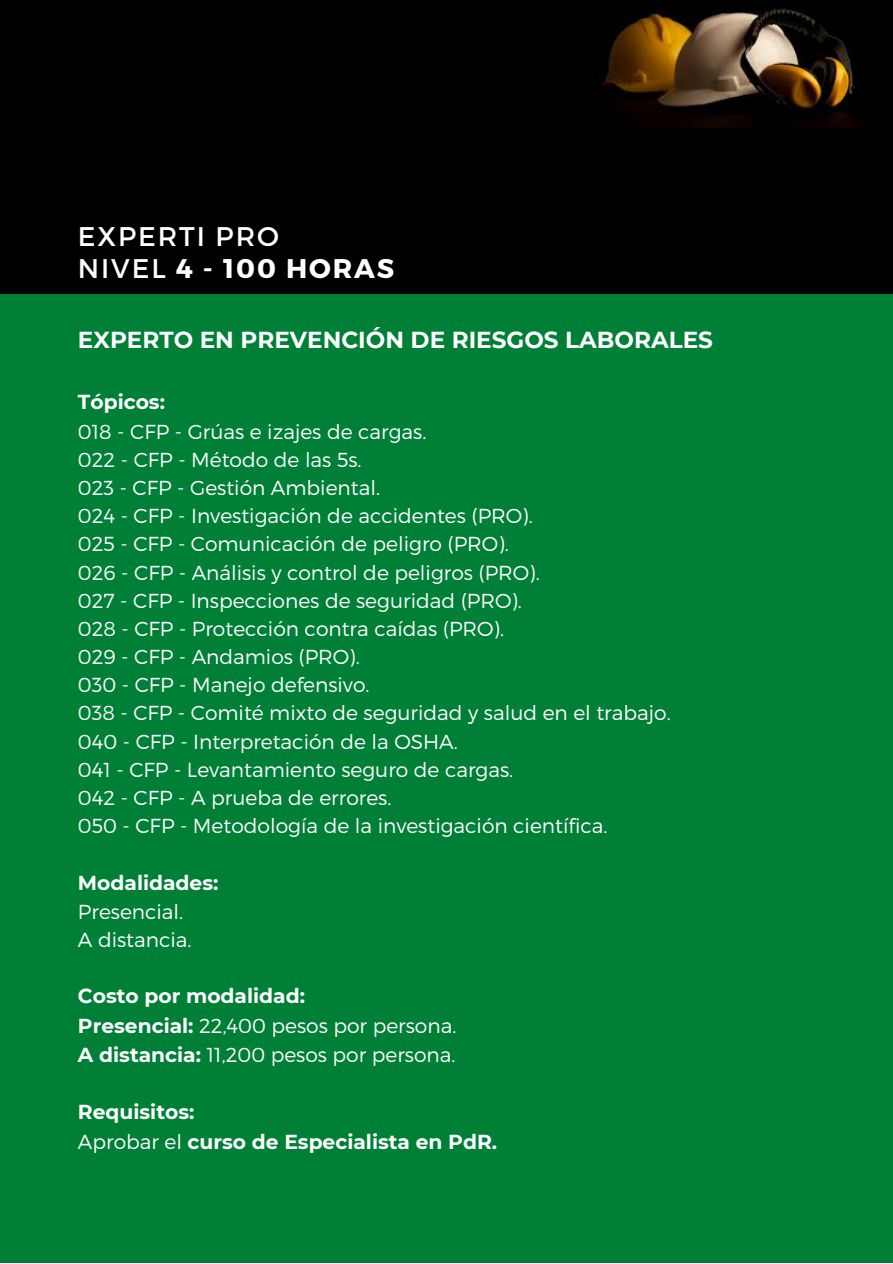
<style>
.page{position:relative;width:893px;height:1264px;background:#fff}
.page>*{position:absolute;margin:0;border:0;box-sizing:border-box;transform-origin:0 0}
.t1{font:700 27px "Montserrat";letter-spacing:.07em;color:#fff}
.t2{font:27px "Montserrat";letter-spacing:.07em;color:#fff}
.t3{font:700 23.1px "Montserrat";color:#fff}
.t4{font:300 20.25px "Montserrat";color:#fff}
.t5{font:700 20.25px "Montserrat";color:#fff}
.s1{font-weight:400}
.s2{font-weight:700}
.s3{font-weight:300}
</style>
<div class="page">
<div style="left:0;top:0;width:892px;height:1262px;background:#008037"></div>
<div style="left:0;top:126px;width:892px;height:167px;background:#000"></div>
<div style="left:0;top:0;width:892px;height:127px;background:#000"></div>
<img style="left:602px;top:8px;width:255px;height:119px">
<p class="t2" style="left:78px;top:219px;width:202px">EXPERTI PRO</p>
<p class="t1" style="left:78px;top:250px;width:318px"><span class="s1">NIVEL</span> 4 - 100 HORAS</p>
<p class="t3" style="left:78px;top:325px;width:636px">EXPERTO EN PREVENCIÓN DE RIESGOS LABORALES</p>
<p class="t5" style="left:78px;top:390px;width:88px">Tópicos:</p>
<p class="t4" style="left:78px;top:418px;width:350px">018 - CFP - Grúas e izajes de cargas.</p>
<p class="t4" style="left:78px;top:446px;width:285px">022 - CFP - Método de las 5s.</p>
<p class="t4" style="left:78px;top:474px;width:303px">023 - CFP - Gestión Ambiental.</p>
<p class="t4" style="left:78px;top:503px;width:456px">024 - CFP - Investigación de accidentes (PRO).</p>
<p class="t4" style="left:78px;top:531px;width:432px">025 - CFP - Comunicación de peligro (PRO).</p>
<p class="t4" style="left:78px;top:559px;width:463px">026 - CFP - Análisis y control de peligros (PRO).</p>
<p class="t4" style="left:78px;top:587px;width:445px">027 - CFP - Inspecciones de seguridad (PRO).</p>
<p class="t4" style="left:78px;top:615px;width:427px">028 - CFP - Protección contra caídas (PRO).</p>
<p class="t4" style="left:78px;top:643px;width:283px">029 - CFP - Andamios (PRO).</p>
<p class="t4" style="left:78px;top:672px;width:293px">030 - CFP - Manejo defensivo.</p>
<p class="t4" style="left:78px;top:700px;width:594px">038 - CFP - Comité mixto de seguridad y salud en el trabajo.</p>
<p class="t4" style="left:78px;top:728px;width:381px">040 - CFP - Interpretación de la OSHA.</p>
<p class="t4" style="left:78px;top:756px;width:437px">041 - CFP - Levantamiento seguro de cargas.</p>
<p class="t4" style="left:78px;top:784px;width:315px">042 - CFP - A prueba de errores.</p>
<p class="t4" style="left:78px;top:812px;width:531px">050 - CFP - Metodología de la investigación científica.</p>
<p class="t5" style="left:78px;top:869px;width:142px">Modalidades:</p>
<p class="t4" style="left:78px;top:898px;width:107px">Presencial.</p>
<p class="t4" style="left:78px;top:926px;width:115px">A distancia.</p>
<p class="t5" style="left:78px;top:983px;width:228px">Costo por modalidad:</p>
<p class="t4" style="left:78px;top:1012px;width:380px"><span class="s2">Presencial:</span> 22,400 pesos por persona.</p>
<p class="t4" style="left:78px;top:1041px;width:379px"><span class="s2">A distancia:</span> 11,200 pesos por persona.</p>
<p class="t5" style="left:78px;top:1099px;width:118px">Requisitos:</p>
<p class="t5" style="left:78px;top:1128px;width:420px"><span class="s3">Aprobar el</span> curso de Especialista en PdR.</p>
</div>
